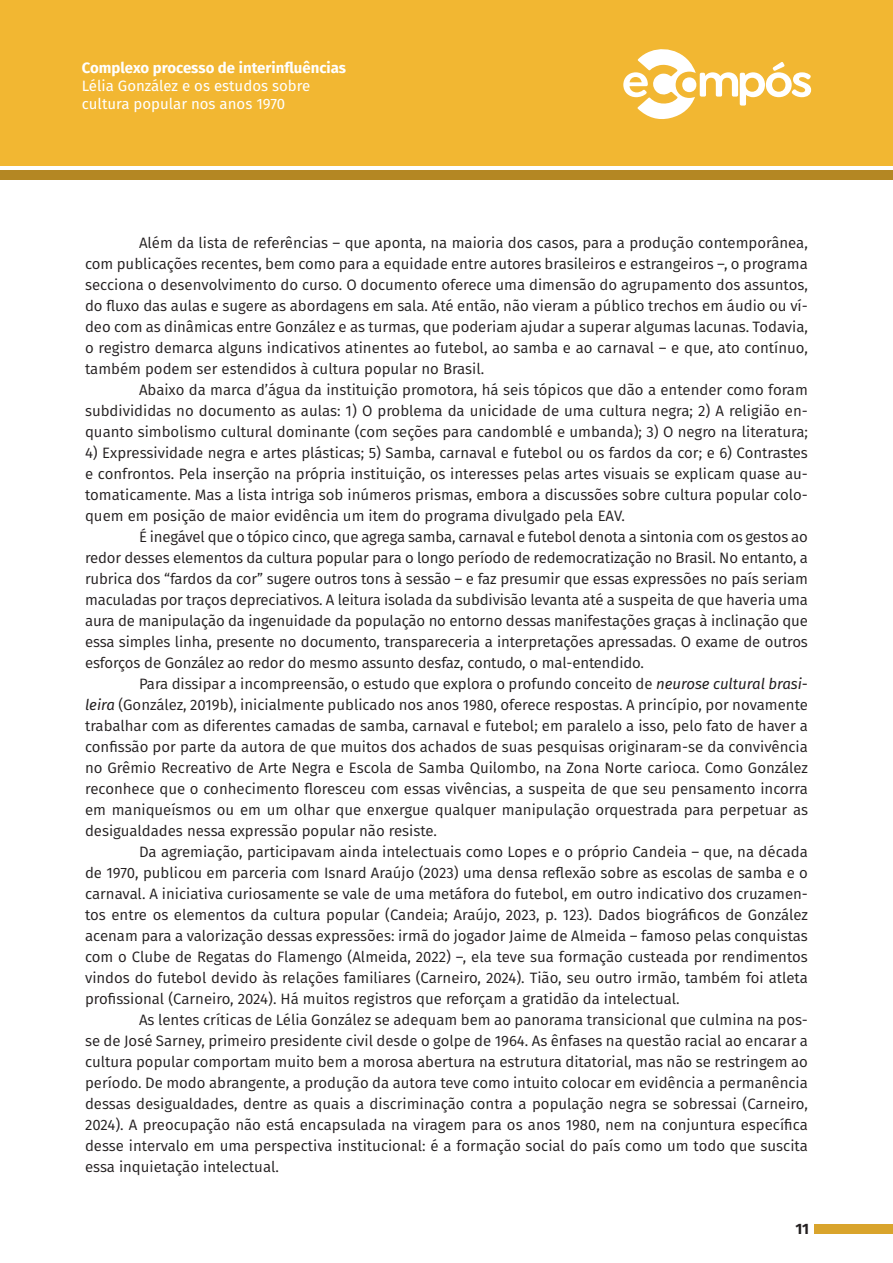
<style>
.page{position:relative;width:893px;height:1263px;background:#fff}
.page>*{position:absolute;margin:0;border:0;box-sizing:border-box;transform-origin:0 0}
.Texto{font:15px/21px "Fira Sans";color:#231f20;text-align:justify}
.t1{font:15px/18px "Fira Sans";color:#fff}
.t2{font:700 15px "Fira Sans";color:#fff}
.t3{font:700 15px "Fira Sans";color:#231f20}
.s1{font-style:italic}
</style>
<div class="page">
<div style="left:0;top:0;width:893px;height:166px;background:#f2b732"></div>
<div style="left:0;top:170px;width:893px;height:10px;background:#b48723"></div>
<div style="left:814px;top:1224px;width:79px;height:9px;background:#d9a42c"></div>
<svg style="left:623px;top:49px;width:188px;height:70px"></svg>
<p class="t2" style="left:82px;top:55px;width:266px">Complexo processo de interinfluências</p>
<p class="t1" style="left:82px;top:76px;width:230px">Lélia González e os estudos sobre cultura popular nos anos 1970</p>
<p class="Texto" style="left:85px;top:232px;width:724px;text-indent:54px">Além da lista de referências – que aponta, na maioria dos casos, para a produção contemporânea, com publicações recentes, bem como para a equidade entre autores brasileiros e estrangeiros –, o programa secciona o desenvolvimento do curso. O documento oferece uma dimensão do agrupamento dos assuntos, do fluxo das aulas e sugere as abordagens em sala. Até então, não vieram a público trechos em áudio ou ví&shy;deo com as dinâmicas entre González e as turmas, que poderiam ajudar a superar algumas lacunas. Todavia, o registro demarca alguns indicativos atinentes ao futebol, ao samba e ao carnaval – e que, ato contínuo, também podem ser estendidos à cultura popular no Brasil.</p>
<p class="Texto" style="left:85px;top:379px;width:724px;text-indent:54px">Abaixo da marca d’água da instituição promotora, há seis tópicos que dão a entender como foram subdivididas no documento as aulas: 1) O problema da unicidade de uma cultura negra; 2) A religião en&shy;quanto simbolismo cultural dominante (com seções para candomblé e umbanda); 3) O negro na literatura;</p>
<p class="Texto" style="left:85px;top:442px;width:724px">4) Expressividade negra e artes plásticas; 5) Samba, carnaval e futebol ou os fardos da cor; e 6) Contrastes e confrontos. Pela inserção na própria instituição, os interesses pelas artes visuais se explicam quase au&shy;tomaticamente. Mas a lista intriga sob inúmeros prismas, embora a discussões sobre cultura popular colo&shy;quem em posição de maior evidência um item do programa divulgado pela EAV.</p>
<p class="Texto" style="left:85px;top:526px;width:724px;text-indent:54px">É inegável que o tópico cinco, que agrega samba, carnaval e futebol denota a sintonia com os gestos ao redor desses elementos da cultura popular para o longo período de redemocratização no Brasil. No entanto, a rubrica dos “fardos da cor” sugere outros tons à sessão – e faz presumir que essas expressões no país seriam maculadas por traços depreciativos. A leitura isolada da subdivisão levanta até a suspeita de que haveria uma aura de manipulação da ingenuidade da população no entorno dessas manifestações graças à inclinação que essa simples linha, presente no documento, transpareceria a interpretações apressadas. O exame de outros esforços de González ao redor do mesmo assunto desfaz, contudo, o mal-entendido.</p>
<p class="Texto" style="left:85px;top:673px;width:724px;text-indent:54px">Para dissipar a incompreensão, o estudo que explora o profundo conceito de <span class="s1">neurose cultural brasi&shy;leira</span> (González, 2019b), inicialmente publicado nos anos 1980, oferece respostas. A princípio, por novamente trabalhar com as diferentes camadas de samba, carnaval e futebol; em paralelo a isso, pelo fato de haver a confissão por parte da autora de que muitos dos achados de suas pesquisas originaram-se da convivência no Grêmio Recreativo de Arte Negra e Escola de Samba Quilombo, na Zona Norte carioca. Como González reconhece que o conhecimento floresceu com essas vivências, a suspeita de que seu pensamento incorra em maniqueísmos ou em um olhar que enxergue qualquer manipulação orquestrada para perpetuar as desigualdades nessa expressão popular não resiste.</p>
<p class="Texto" style="left:85px;top:841px;width:724px;text-indent:54px">Da agremiação, participavam ainda intelectuais como Lopes e o próprio Candeia – que, na década de 1970, publicou em parceria com Isnard Araújo (2023) uma densa reflexão sobre as escolas de samba e o carnaval. A iniciativa curiosamente se vale de uma metáfora do futebol, em outro indicativo dos cruzamen&shy;tos entre os elementos da cultura popular (Candeia; Araújo, 2023, p. 123). Dados biográficos de González acenam para a valorização dessas expressões: irmã do jogador Jaime de Almeida – famoso pelas conquistas com o Clube de Regatas do Flamengo (Almeida, 2022) –, ela teve sua formação custeada por rendimentos vindos do futebol devido às relações familiares (Carneiro, 2024). Tião, seu outro irmão, também foi atleta profissional (Carneiro, 2024). Há muitos registros que reforçam a gratidão da intelectual.</p>
<p class="Texto" style="left:85px;top:1009px;width:724px;text-indent:54px">As lentes críticas de Lélia González se adequam bem ao panorama transicional que culmina na pos&shy;se de José Sarney, primeiro presidente civil desde o golpe de 1964. As ênfases na questão racial ao encarar a cultura popular comportam muito bem a morosa abertura na estrutura ditatorial, mas não se restringem ao período. De modo abrangente, a produção da autora teve como intuito colocar em evidência a permanência dessas desigualdades, dentre as quais a discriminação contra a população negra se sobressai (Carneiro, 2024). A preocupação não está encapsulada na viragem para os anos 1980, nem na conjuntura específica desse intervalo em uma perspectiva institucional: é a formação social do país como um todo que suscita essa inquietação intelectual.</p>
<p class="t3" style="left:795px;top:1216px;width:15px">11</p>
</div>
